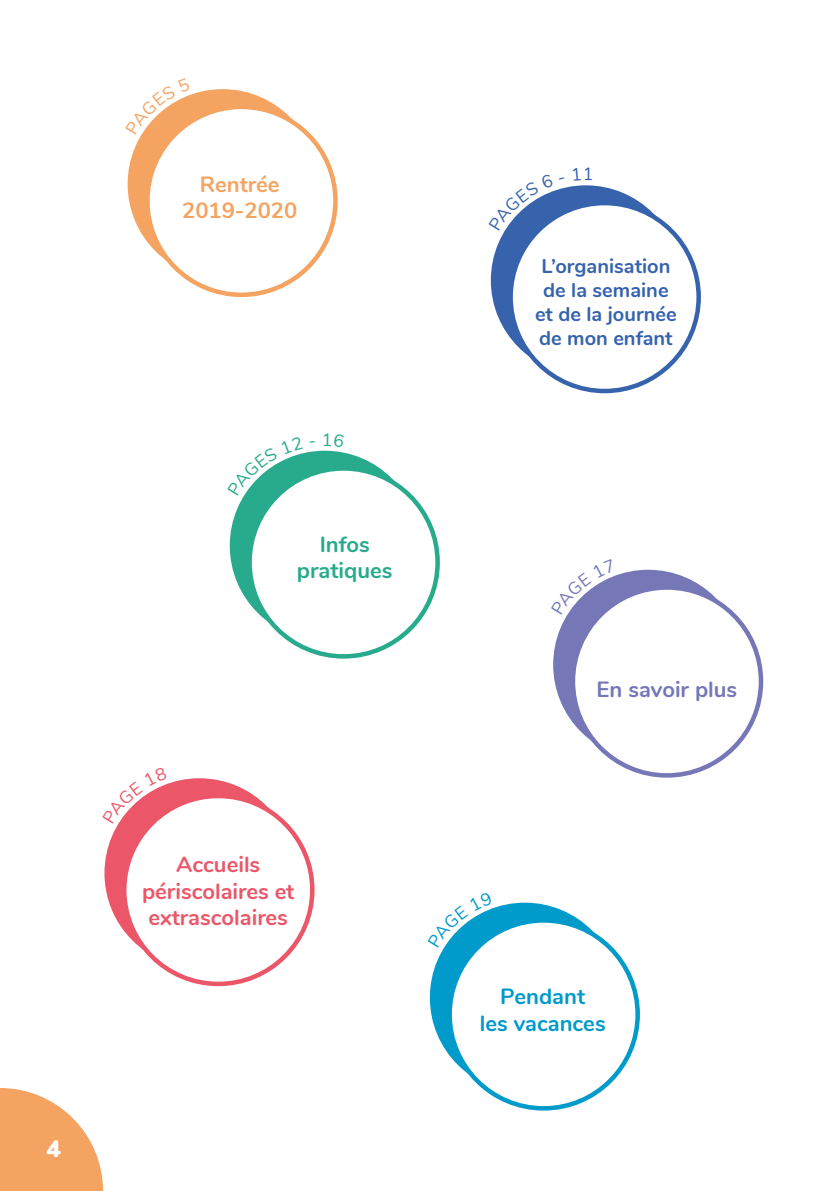
<style>
.page{position:relative;width:840px;height:1191px;background:#fff}
.page>*{position:absolute;margin:0;border:0;box-sizing:border-box;transform-origin:0 0}
.t1{font:900 24px "Nunito";color:#fff}
.t2{font:700 22px/26.4px "Nunito";color:#eb5769;text-align:center}
.t3{font:700 22px/26.4px "Nunito";color:#009acb;text-align:center}
.t4{font:700 22px/26.4px "Nunito";color:#f5a360;text-align:center}
.t5{font:700 22px/26.4px "Nunito";color:#28aa8c;text-align:center}
.t6{font:700 22px "Nunito";color:#7577b7}
.t7{font:700 20px/24px "Nunito";color:#3763ad;text-align:center}
</style>
<div class="page">
<svg style="left:0;top:1088px;width:103px;height:103px"></svg>
<div style="left:429px;top:902px;width:190px;height:190px;background:#009acb;border-radius:50%"></div>
<div style="left:127px;top:89px;width:190px;height:190px;background:#f5a360;border-radius:50%"></div>
<div style="left:490px;top:185px;width:190px;height:190px;background:#3763ad;border-radius:50%"></div>
<div style="left:230px;top:451px;width:189px;height:189px;background:#28aa8c;border-radius:50%"></div>
<div style="left:449px;top:920px;width:188px;height:188px;background:#fff;border-radius:50%"></div>
<div style="left:447px;top:918px;width:192px;height:192px;border:4px solid #009acb;border-radius:50%"></div>
<div style="left:147px;top:107px;width:188px;height:188px;background:#fff;border-radius:50%"></div>
<div style="left:145px;top:105px;width:192px;height:192px;border:4px solid #f5a360;border-radius:50%"></div>
<div style="left:510px;top:203px;width:188px;height:188px;background:#fff;border-radius:50%"></div>
<div style="left:508px;top:201px;width:192px;height:192px;border:4px solid #3763ad;border-radius:50%"></div>
<div style="left:249px;top:468px;width:188px;height:188px;background:#fff;border-radius:50%"></div>
<div style="left:247px;top:466px;width:192px;height:192px;border:4px solid #28aa8c;border-radius:50%"></div>
<div style="left:104px;top:778px;width:190px;height:190px;background:#eb5769;border-radius:50%"></div>
<div style="left:124px;top:796px;width:188px;height:188px;background:#fff;border-radius:50%"></div>
<div style="left:122px;top:793px;width:192px;height:193px;border:4px solid #eb5769;border-radius:50%"></div>
<div style="left:553px;top:570px;width:189px;height:189px;background:#7577b7;border-radius:50%"></div>
<div style="left:572px;top:587px;width:188px;height:188px;background:#fff;border-radius:50%"></div>
<div style="left:570px;top:585px;width:192px;height:192px;border:4px solid #7577b7;border-radius:50%"></div>
<svg style="left:443px;top:908px;width:49px;height:40px"></svg>
<svg style="left:142px;top:95px;width:48px;height:39px"></svg>
<svg style="left:504px;top:191px;width:49px;height:40px"></svg>
<svg style="left:244px;top:453px;width:59px;height:43px"></svg>
<svg style="left:119px;top:784px;width:48px;height:39px"></svg>
<svg style="left:567px;top:575px;width:48px;height:40px"></svg>
<p class="t4" style="left:182px;top:170px;width:117px">Rentrée<br>2019-2020</p>
<p class="t5" style="left:297px;top:530px;width:97px">Infos pratiques</p>
<p class="t2" style="left:142px;top:850px;width:154px">Accueils périscolaires et extrascolaires</p>
<p class="t1" style="left:47px;top:1131px;width:16px">4</p>
<p class="t7" style="left:535px;top:252px;width:143px">L’organisation de la semaine et de la journée de mon enfant</p>
<p class="t6" style="left:596px;top:672px;width:142px">En savoir plus</p>
<p class="t3" style="left:479px;top:982px;width:127px">Pendant<br>les vacances</p>
</div>
